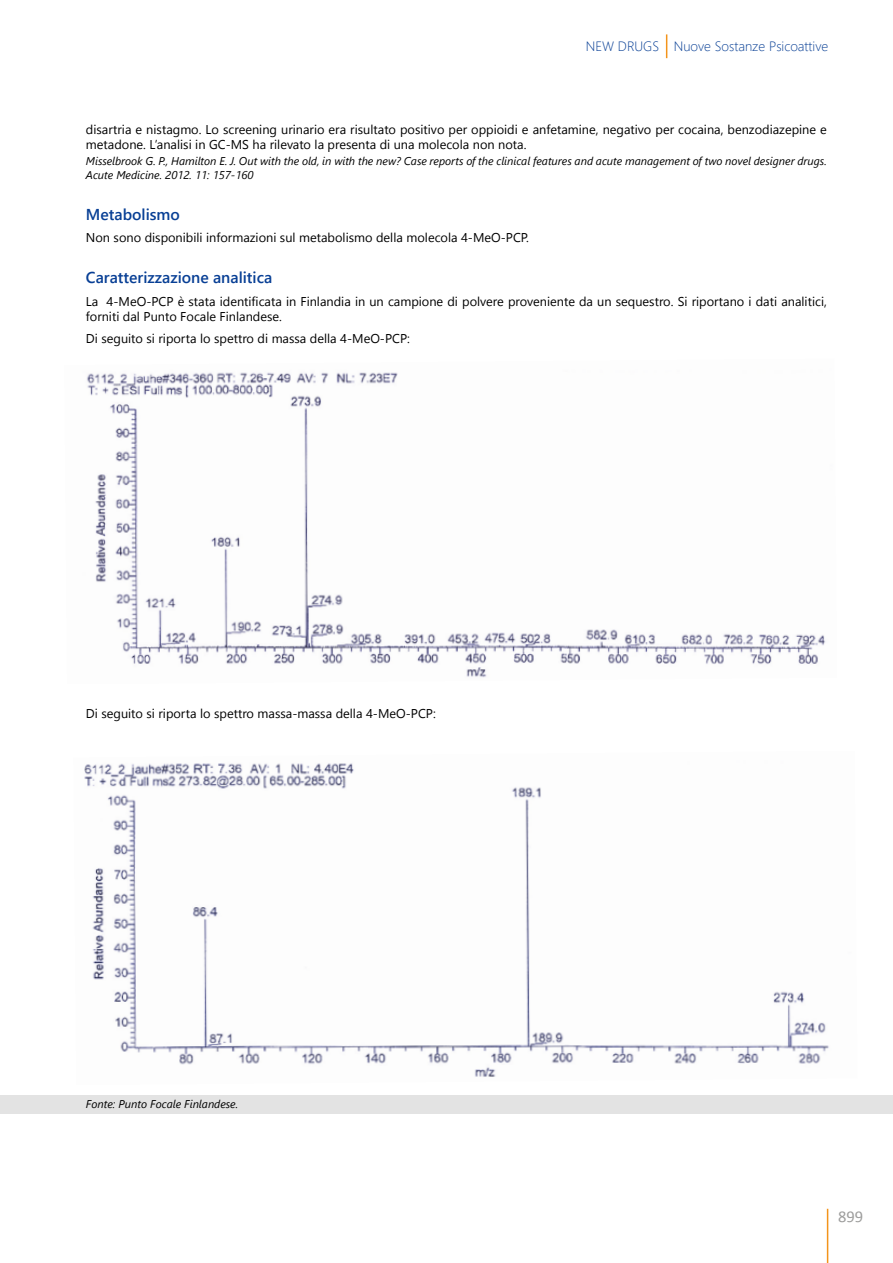
<style>
.page{position:relative;width:893px;height:1263px;background:#fff}
.page>*{position:absolute;margin:0;border:0;box-sizing:border-box;transform-origin:0 0}
.t1{font:16.5px "Calibri";color:#9d9d9c}
.t2{font:600 15.75px "Segoe UI";color:#083f95}
.t3{font:300 13.5px "Segoe UI";color:#083f95}
.t4{font:12.75px/15.3px "Segoe UI";color:#000}
.t5{font:italic 11.25px/13.5px "Segoe UI";color:#000}
</style>
<div class="page">
<hr style="left:827px;top:1209px;width:1px;height:54px;background:#f3941b">
<svg style="left:666px;top:34px;width:1px;height:24px"></svg>
<hr style="left:0;top:0;width:1px;height:55px;background:#6f9fd4">
<div style="left:0;top:1095px;width:893px;height:19px;background:#e3e3e3"></div>
<img style="left:87px;top:372px;width:739px;height:306px">
<img style="left:84px;top:763px;width:745px;height:314px">
<p class="t3" style="left:586px;top:36px;width:244px">NEW DRUGS Nuove Sostanze Psicoattive</p>
<p class="t4" style="left:86px;top:121px;width:742px">disartria e nistagmo. Lo screening urinario era risultato positivo per oppioidi e anfetamine, negativo per cocaina, benzodiazepine e metadone. L’analisi in GC-MS ha rilevato la presenta di una molecola non nota.</p>
<p class="t5" style="left:86px;top:154px;width:742px">Misselbrook G. P., Hamilton E. J. Out with the old, in with the new? Case reports of the clinical features and acute management of two novel designer drugs.<br>Acute Medicine. 2012. 11: 157-160</p>
<p class="t2" style="left:86px;top:202px;width:96px">Metabolismo</p>
<p class="t4" style="left:86px;top:230px;width:444px">Non sono disponibili informazioni sul metabolismo della molecola 4-MeO-PCP.</p>
<p class="t2" style="left:86px;top:266px;width:188px">Caratterizzazione analitica</p>
<p class="t4" style="left:86px;top:293px;width:742px">La 4-MeO-PCP è stata identificata in Finlandia in un campione di polvere proveniente da un sequestro. Si riportano i dati analitici, forniti dal Punto Focale Finlandese.</p>
<p class="t4" style="left:86px;top:331px;width:326px">Di seguito si riporta lo spettro di massa della 4-MeO-PCP:</p>
<p class="t4" style="left:86px;top:705px;width:351px">Di seguito si riporta lo spettro massa-massa della 4-MeO-PCP:</p>
<p class="t5" style="left:86px;top:1097px;width:154px">Fonte: Punto Focale Finlandese.</p>
<p class="t1" style="left:838px;top:1206px;width:27px">899</p>
</div>
